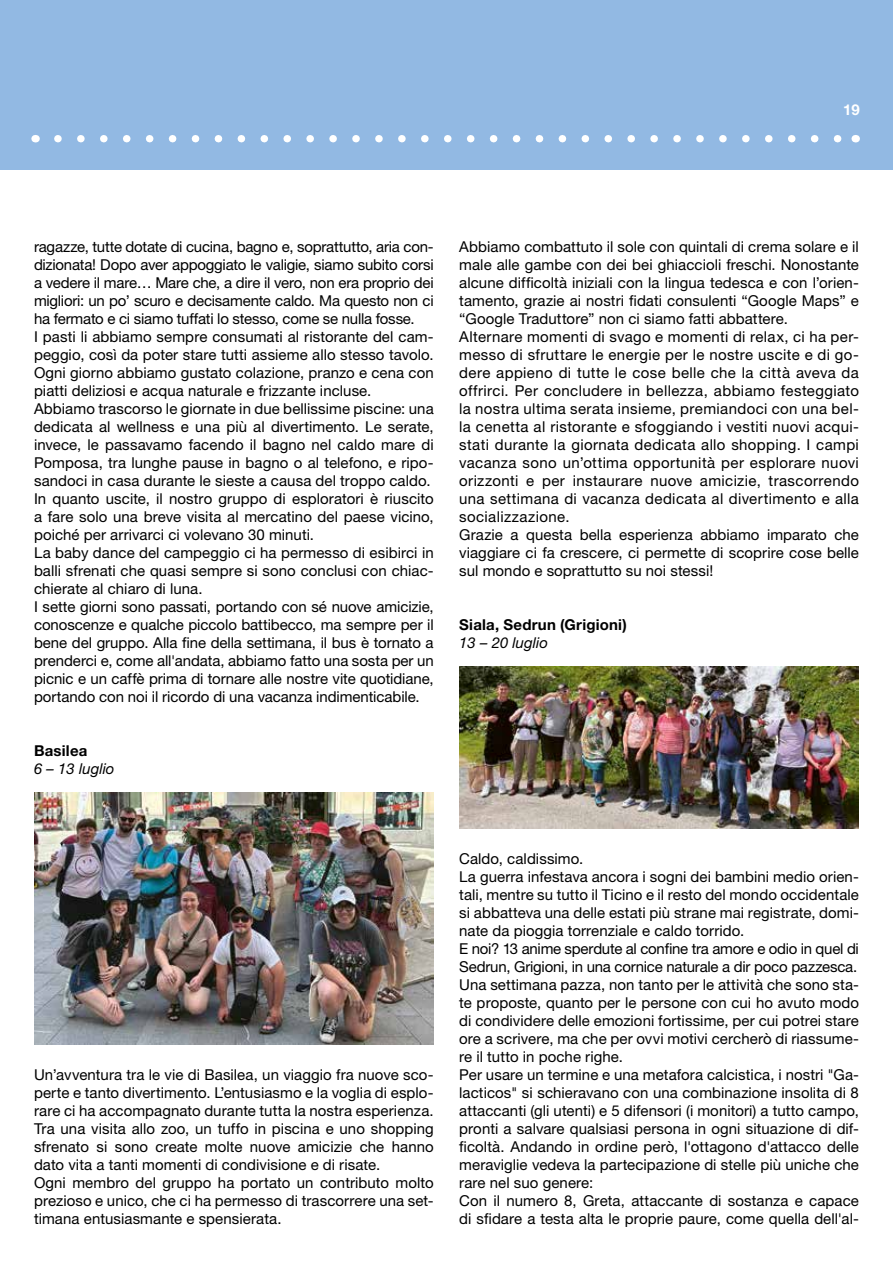
<style>
.page{position:relative;width:893px;height:1263px;background:#fff}
.page>*{position:absolute;margin:0;border:0;box-sizing:border-box;transform-origin:0 0}
.t1{font:15px/18px "Helvetica Neue LT Pro";letter-spacing:.005em;color:#000}
.t2{font:700 15px "Helvetica Neue LT Pro";letter-spacing:.015em;color:#000}
.t3{font:italic 15px "Helvetica Neue LT Pro";color:#000}
.t4{font:700 15px "Helvetica Neue LT Pro";color:#fff}
</style>
<div class="page">
<div style="left:0;top:0;width:893px;height:170px;background:#92b9e3"></div>
<svg style="left:58px;top:135px;width:784px;height:7px"></svg>
<img style="left:34px;top:792px;width:400px;height:252px">
<img style="left:459px;top:666px;width:400px;height:162px">
<p class="t4" style="left:843px;top:101px;width:18px">19</p>
<p class="t1" style="left:34px;top:237px;width:401px">ragazze, tutte dotate di cucina, bagno e, soprattutto, aria con&shy;dizionata! Dopo aver appoggiato le valigie, siamo subito corsi a vedere il mare… Mare che, a dire il vero, non era proprio dei migliori: un po’ scuro e decisamente caldo. Ma questo non ci ha fermato e ci siamo tuffati lo stesso, come se nulla fosse.<br>I pasti li abbiamo sempre consumati al ristorante del cam&shy;peggio, così da poter stare tutti assieme allo stesso tavolo.<br>Ogni giorno abbiamo gustato colazione, pranzo e cena con piatti deliziosi e acqua naturale e frizzante incluse.<br>Abbiamo trascorso le giornate in due bellissime piscine: una dedicata al wellness e una più al divertimento. Le serate, invece, le passavamo facendo il bagno nel caldo mare di Pomposa, tra lunghe pause in bagno o al telefono, e ripo&shy;sandoci in casa durante le sieste a causa del troppo caldo.<br>In quanto uscite, il nostro gruppo di esploratori è riuscito a fare solo una breve visita al mercatino del paese vicino, poiché per arrivarci ci volevano 30 minuti.<br>La baby dance del campeggio ci ha permesso di esibirci in balli sfrenati che quasi sempre si sono conclusi con chiac&shy;chierate al chiaro di luna.<br>I sette giorni sono passati, portando con sé nuove amicizie, conoscenze e qualche piccolo battibecco, ma sempre per il bene del gruppo. Alla fine della settimana, il bus è tornato a prenderci e, come all'andata, abbiamo fatto una sosta per un picnic e un caffè prima di tornare alle nostre vite quotidiane, portando con noi il ricordo di una vacanza indimenticabile.</p>
<p class="t2" style="left:34px;top:741px;width:55px">Basilea</p>
<p class="t3" style="left:34px;top:759px;width:82px">6 – 13 luglio</p>
<p class="t1" style="left:459px;top:237px;width:401px">Abbiamo combattuto il sole con quintali di crema solare e il male alle gambe con dei bei ghiaccioli freschi. Nonostante alcune difficoltà iniziali con la lingua tedesca e con l’orien&shy;tamento, grazie ai nostri fidati consulenti “Google Maps” e “Google Traduttore” non ci siamo fatti abbattere.<br>Alternare momenti di svago e momenti di relax, ci ha per&shy;messo di sfruttare le energie per le nostre uscite e di go&shy;dere appieno di tutte le cose belle che la città aveva da offrirci. Per concludere in bellezza, abbiamo festeggiato la nostra ultima serata insieme, premiandoci con una bel&shy;la cenetta al ristorante e sfoggiando i vestiti nuovi acqui&shy;stati durante la giornata dedicata allo shopping. I campi vacanza sono un’ottima opportunità per esplorare nuovi orizzonti e per instaurare nuove amicizie, trascorrendo una settimana di vacanza dedicata al divertimento e alla socializzazione.<br>Grazie a questa bella esperienza abbiamo imparato che viaggiare ci fa crescere, ci permette di scoprire cose belle sul mondo e soprattutto su noi stessi!</p>
<p class="t2" style="left:459px;top:615px;width:169px">Siala, Sedrun (Grigioni)</p>
<p class="t3" style="left:459px;top:633px;width:90px">13 – 20 luglio</p>
<p class="t1" style="left:34px;top:1065px;width:401px">Un’avventura tra le vie di Basilea, un viaggio fra nuove sco&shy;perte e tanto divertimento. L’entusiasmo e la voglia di esplo&shy;rare ci ha accompagnato durante tutta la nostra esperienza.<br>Tra una visita allo zoo, un tuffo in piscina e uno shopping sfrenato si sono create molte nuove amicizie che hanno dato vita a tanti momenti di condivisione e di risate.<br>Ogni membro del gruppo ha portato un contributo molto prezioso e unico, che ci ha permesso di trascorrere una set&shy;timana entusiasmante e spensierata.</p>
<p class="t1" style="left:459px;top:849px;width:401px">Caldo, caldissimo.<br>La guerra infestava ancora i sogni dei bambini medio orien&shy;tali, mentre su tutto il Ticino e il resto del mondo occidentale si abbatteva una delle estati più strane mai registrate, domi&shy;nate da pioggia torrenziale e caldo torrido.<br>E noi? 13 anime sperdute al confine tra amore e odio in quel di Sedrun, Grigioni, in una cornice naturale a dir poco pazzesca.<br>Una settimana pazza, non tanto per le attività che sono sta&shy;te proposte, quanto per le persone con cui ho avuto modo di condividere delle emozioni fortissime, per cui potrei stare ore a scrivere, ma che per ovvi motivi cercherò di riassume&shy;re il tutto in poche righe.<br>Per usare un termine e una metafora calcistica, i nostri "Ga&shy;lacticos" si schieravano con una combinazione insolita di 8 attaccanti (gli utenti) e 5 difensori (i monitori) a tutto campo, pronti a salvare qualsiasi persona in ogni situazione di dif&shy;ficoltà. Andando in ordine però, l'ottagono d'attacco delle meraviglie vedeva la partecipazione di stelle più uniche che rare nel suo genere:<br>Con il numero 8, Greta, attaccante di sostanza e capace di sfidare a testa alta le proprie paure, come quella dell'al-</p>
</div>
